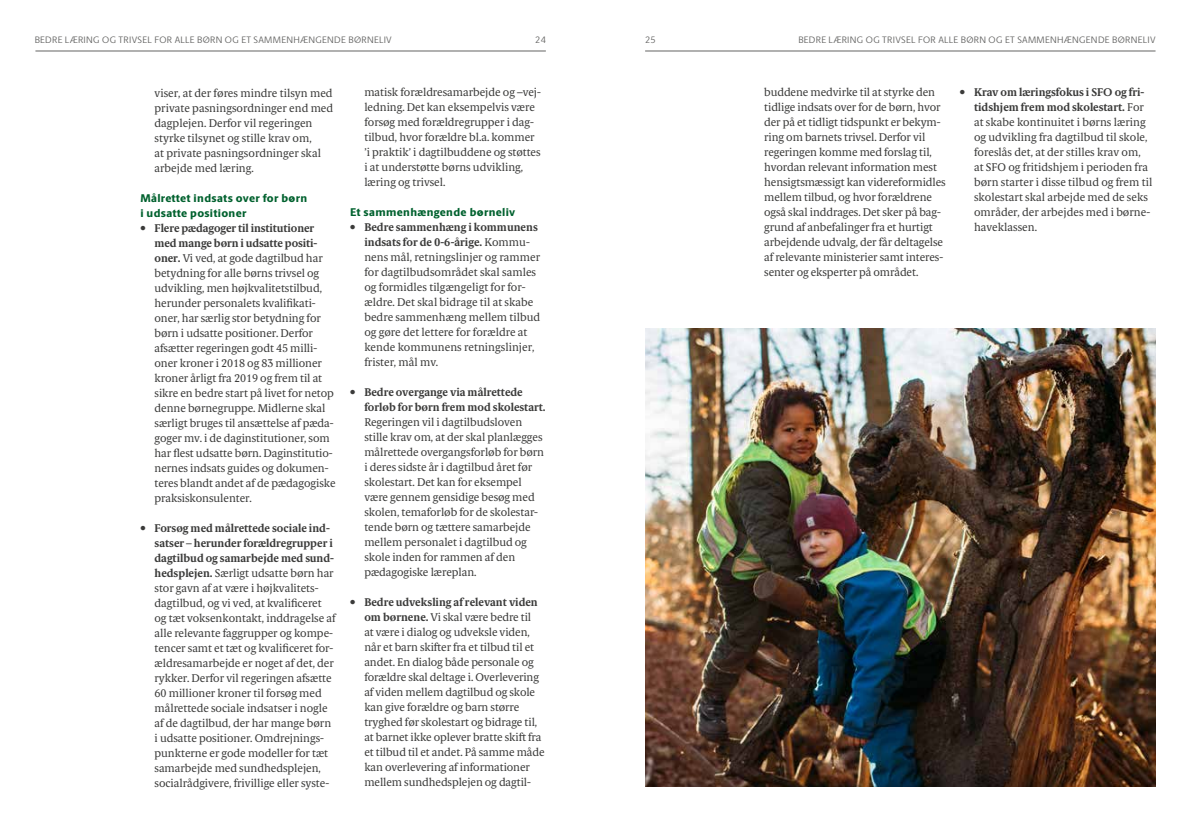
<style>
.page{position:relative;width:1191px;height:840px;background:#fff}
.page>*{position:absolute;margin:0;border:0;box-sizing:border-box;transform-origin:0 0}
.t1{font:11.25px/15px "Berlingske Serif Text";letter-spacing:-.005em;color:#3b3b3a}
.t2{font:800 11.25px/15px "Berlingske Sans";letter-spacing:.03em;color:#00612e}
.t3{font:700 11.25px/15px "Berlingske Serif Text";color:#3b3b3a}
.t4{font:9.38px "Berlingske Sans";letter-spacing:.035em;color:#636362}
.s1{font-weight:700}
.s2{font-weight:400}
</style>
<div class="page">
<img style="left:645px;top:329px;width:510px;height:457px">
<hr style="left:35px;top:51px;width:511px;height:1px;background:#636362">
<hr style="left:645px;top:51px;width:510px;height:1px;background:#636362">
<p class="t4" style="left:35px;top:33px;width:358px">BEDRE LÆRING OG TRIVS EL FOR ALLE BØ RN OG ET SAMMEN-HÆNGENDE BØ RNELIV</p>
<p class="t4" style="left:535px;top:33px;width:12px">24</p>
<p class="t4" style="left:645px;top:33px;width:12px">25</p>
<p class="t4" style="left:798px;top:33px;width:358px">BEDRE LÆRING OG TRIVS EL FOR ALLE BØ RN OG ET SAMMEN-HÆNGENDE BØ RNELIV</p>
<p class="t1" style="left:154px;top:85px;width:180px">viser, at der føres mindre tilsyn med private pasningsordninger end med dagplejen. Derfor vil regeringen styrke tilsynet og stille krav om,<br>at private pasningsordninger skal arbejde med læring.</p>
<p class="t2" style="left:140px;top:190px;width:168px">Målrettet indsats over for børn i udsatte positioner</p>
<p class="t1" style="left:154px;top:220px;width:182px;text-indent:-14px">• <span class="s1">Flere pædagoger til institutioner med mange børn i udsatte positi&shy;oner.</span> Vi ved, at gode dagtilbud har betydning for alle børns trivsel og udvikling, men højkvalitetstilbud, herunder personalets kvalifikati&shy;oner, har særlig stor betydning for børn i udsatte positioner. Derfor afsætter regeringen godt 45 milli&shy;oner kroner i 2018 og 83 millioner kroner årligt fra 2019 og frem til at sikre en bedre start på livet for netop denne børnegruppe. Midlerne skal særligt bruges til ansættelse af pæda&shy;goger mv. i de daginstitutioner, som har flest udsatte børn. Daginstitutio&shy;nernes indsats guides og dokumen&shy;teres blandt andet af de pædagogiske praksiskonsulenter.</p>
<p class="t1" style="left:154px;top:520px;width:183px;text-indent:-14px">• <span class="s1">Forsøg med målrettede sociale ind&shy;satser – herunder forældregrupper i dagtilbud og samarbejde med sund&shy;hedsplejen.</span> Særligt udsatte børn har stor gavn af at være i højkvalitets&shy;dagtilbud, og vi ved, at kvalificeret og tæt voksenkontakt, inddragelse af alle relevante faggrupper og kompe&shy;tencer samt et tæt og kvalificeret for&shy;ældresamarbejde er noget af det, der rykker. Derfor vil regeringen afsætte 60 millioner kroner til forsøg med målrettede sociale indsatser i nogle af de dagtilbud, der har mange børn i udsatte positioner. Omdrejnings&shy;punkterne er gode modeller for tæt samarbejde med sundhedsplejen, socialrådgivere, frivillige eller syste-</p>
<p class="t1" style="left:364px;top:85px;width:178px">matisk forældresamarbejde og –vej&shy;ledning. Det kan eksempelvis være forsøg med forældregrupper i dag&shy;tilbud, hvor forældre bl.a. kommer ’i praktik’ i dagtilbuddene og støttes i at understøtte børns udvikling, læring og trivsel.</p>
<p class="t2" style="left:350px;top:205px;width:166px">Et sammenhængende børneliv</p>
<p class="t1" style="left:364px;top:220px;width:177px;text-indent:-14px">• <span class="s1">Bedre sammenhæng i kommunens indsats for de 0-6-årige.</span> Kommu&shy;nens mål, retningslinjer og rammer for dagtilbudsområdet skal samles og formidles tilgængeligt for for&shy;ældre. Det skal bidrage til at skabe bedre sammenhæng mellem tilbud og gøre det lettere for forældre at kende kommunens retningslinjer, frister, mål mv.</p>
<p class="t3" style="left:364px;top:385px;width:183px;text-indent:-14px"><span class="s2">•</span> Bedre overgange via målrettede forløb for børn frem mod skolestart.</p>
<p class="t1" style="left:364px;top:415px;width:181px">Regeringen vil i dagtilbudsloven stille krav om, at der skal planlægges målrettede overgangsforløb for børn i deres sidste år i dagtilbud året før skolestart. Det kan for eksempel være gennem gensidige besøg med skolen, temaforløb for de skolestar&shy;tende børn og tættere samarbejde mellem personalet i dagtilbud og skole inden for rammen af den pædagogiske læreplan.</p>
<p class="t1" style="left:364px;top:595px;width:182px;text-indent:-14px">• <span class="s1">Bedre udveksling af relevant viden om børnene.</span> Vi skal være bedre til<br>at være i dialog og udveksle viden, når et barn skifter fra et tilbud til et andet. En dialog både personale og forældre skal deltage i. Overlevering af viden mellem dagtilbud og skole kan give forældre og barn større tryghed før skolestart og bidrage til, at barnet ikke oplever bratte skift fra et tilbud til et andet. På samme måde kan overlevering af informationer mellem sundhedsplejen og dagtil-</p>
<p class="t1" style="left:764px;top:85px;width:183px">buddene medvirke til at styrke den tidlige indsats over for de børn, hvor der på et tidligt tidspunkt er bekym&shy;ring om barnets trivsel. Derfor vil regeringen komme med forslag til, hvordan relevant information mest hensigtsmæssigt kan videreformidles mellem tilbud, og hvor forældrene også skal inddrages. Det sker på bag&shy;grund af anbefalinger fra et hurtigt arbejdende udvalg, der får deltagelse af relevante ministerier samt interes&shy;senter og eksperter på området.</p>
<p class="t1" style="left:974px;top:85px;width:180px;text-indent:-14px">• <span class="s1">Krav om læringsfokus i SFO og fri&shy;tidshjem frem mod skolestart.</span> For at skabe kontinuitet i børns læring og udvikling fra dagtilbud til skole, foreslås det, at der stilles krav om, at SFO og fritidshjem i perioden fra børn starter i disse tilbud og frem til skolestart skal arbejde med de seks områder, der arbejdes med i børne&shy;haveklassen.</p>
</div>
